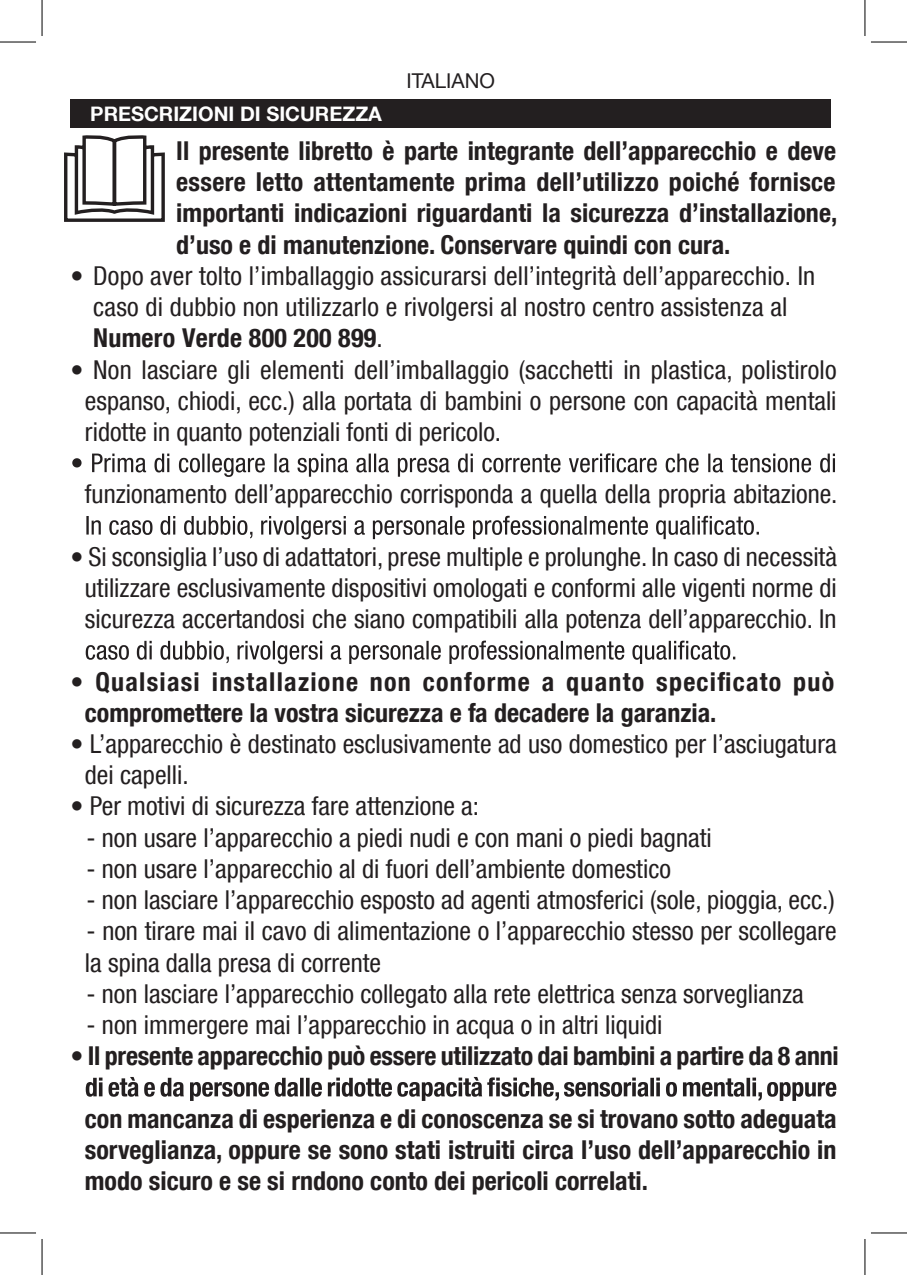
<style>
.page{position:relative;width:907px;height:1275px;background:#fff}
.page>*{position:absolute;margin:0;border:0;box-sizing:border-box;transform-origin:0 0}
.t1{font:condensed 26px/31.2px "Helvetica Neue LT Com";color:#231f20}
.t2{font:700 condensed 26px/31.2px "Helvetica Neue LT Com";color:#231f20;text-align:justify}
.t3{font:700 condensed 26px/31.2px "Helvetica Neue LT Com";letter-spacing:.045em;color:#231f20}
.t4{font:20.4px "Helvetica Neue LT Com";color:#231f20}
.t5{font:700 20px "Helvetica Neue LT Com";color:#fff}
.s1{font-weight:700}
</style>
<div class="page">
<div style="left:70px;top:100px;width:760px;height:28px;background:#231f20"></div>
<svg style="left:72px;top:453px;width:762px;height:24px"></svg>
<svg style="left:86px;top:516px;width:672px;height:23px"></svg>
<svg style="left:86px;top:640px;width:649px;height:24px"></svg>
<svg style="left:86px;top:1077px;width:750px;height:24px"></svg>
<svg style="left:64px;top:135px;width:101px;height:87px"></svg>
<hr style="left:0;top:42px;width:36px;height:1px;background:#000">
<hr style="left:870px;top:42px;width:36px;height:1px;background:#000">
<hr style="left:0;top:1232px;width:36px;height:1px;background:#000">
<hr style="left:870px;top:1232px;width:36px;height:1px;background:#000">
<hr style="left:42px;top:0;width:1px;height:36px;background:#000">
<hr style="left:42px;top:1239px;width:1px;height:36px;background:#000">
<hr style="left:864px;top:0;width:1px;height:36px;background:#000">
<hr style="left:864px;top:1239px;width:1px;height:36px;background:#000">
<p class="t5" style="left:90px;top:101px;width:293px">PRESCRIZIONI DI SICUREZZA</p>
<p class="t4" style="left:406px;top:68px;width:90px">ITALIANO</p>
<p class="t2" style="left:176px;top:135px;width:662px">Il presente libretto è parte integrante dell’apparecchio e deve essere letto attentamente prima dell’utilizzo poiché fornisce importanti indicazioni riguardanti la sicurezza d’installazione, d’uso e di manutenzione. Conservare quindi con cura.</p>
<p class="t1" style="left:93px;top:260px;width:723px;text-indent:-23px">• Dopo aver tolto l’imballaggio assicurarsi dell’integrità dell’apparecchio. In caso di dubbio non utilizzarlo e rivolgersi al nostro centro assistenza al<br><span class="s1">Numero Verde 800 200 899</span>.</p>
<p class="t1" style="left:85px;top:353px;width:752px;text-align:justify;text-indent:-14px">• Non lasciare gli elementi dell’imballaggio (sacchetti in plastica, polistirolo espanso, chiodi, ecc.) alla portata di bambini o persone con capacità mentali ridotte in quanto potenziali fonti di pericolo.</p>
<p class="t1" style="left:85px;top:478px;width:753px">funzionamento dell’apparecchio corrisponda a quella della propria abitazione.</p>
<p class="t1" style="left:70px;top:541px;width:767px;text-align:center">• Si sconsiglia l’uso di adattatori, prese multiple e prolunghe. In caso di necessità utilizzare esclusivamente dispositivi omologati e conformi alle vigenti norme di sicurezza accertandosi che siano compatibili alla potenza dell’apparecchio. In</p>
<p class="t3" style="left:85px;top:666px;width:750px;text-indent:-14px">• Qualsiasi installazione non conforme a quanto specificato può compromettere la vostra sicurezza e fa decadere la garanzia.</p>
<p class="t1" style="left:85px;top:728px;width:752px;text-indent:-14px">• L’apparecchio è destinato esclusivamente ad uso domestico per l’asciugatura dei capelli.</p>
<p class="t1" style="left:70px;top:790px;width:410px">• Per motivi di sicurezza fare attenzione a:</p>
<p class="t1" style="left:86px;top:821px;width:626px">- non usare l’apparecchio a piedi nudi e con mani o piedi bagnati</p>
<p class="t1" style="left:86px;top:853px;width:585px">- non usare l’apparecchio al di fuori dell’ambiente domestico</p>
<p class="t1" style="left:86px;top:884px;width:749px">- non lasciare l’apparecchio esposto ad agenti atmosferici (sole, pioggia, ecc.)</p>
<p class="t1" style="left:85px;top:915px;width:752px">- non tirare mai il cavo di alimentazione o l’apparecchio stesso per scollegare la spina dalla presa di corrente</p>
<p class="t1" style="left:86px;top:977px;width:718px">- non lasciare l’apparecchio collegato alla rete elettrica senza sorveglianza</p>
<p class="t1" style="left:86px;top:1009px;width:577px">- non immergere mai l’apparecchio in acqua o in altri liquidi</p>
<p class="t2" style="left:70px;top:1040px;width:769px">• Il presente apparecchio può essere utilizzato dai bambini a partire da 8 anni</p>
<p class="t2" style="left:85px;top:1102px;width:753px">con mancanza di esperienza e di conoscenza se si trovano sotto adeguata sorveglianza, oppure se sono stati istruiti circa l’uso dell’apparecchio in modo sicuro e se si rndono conto dei pericoli correlati.</p>
</div>
